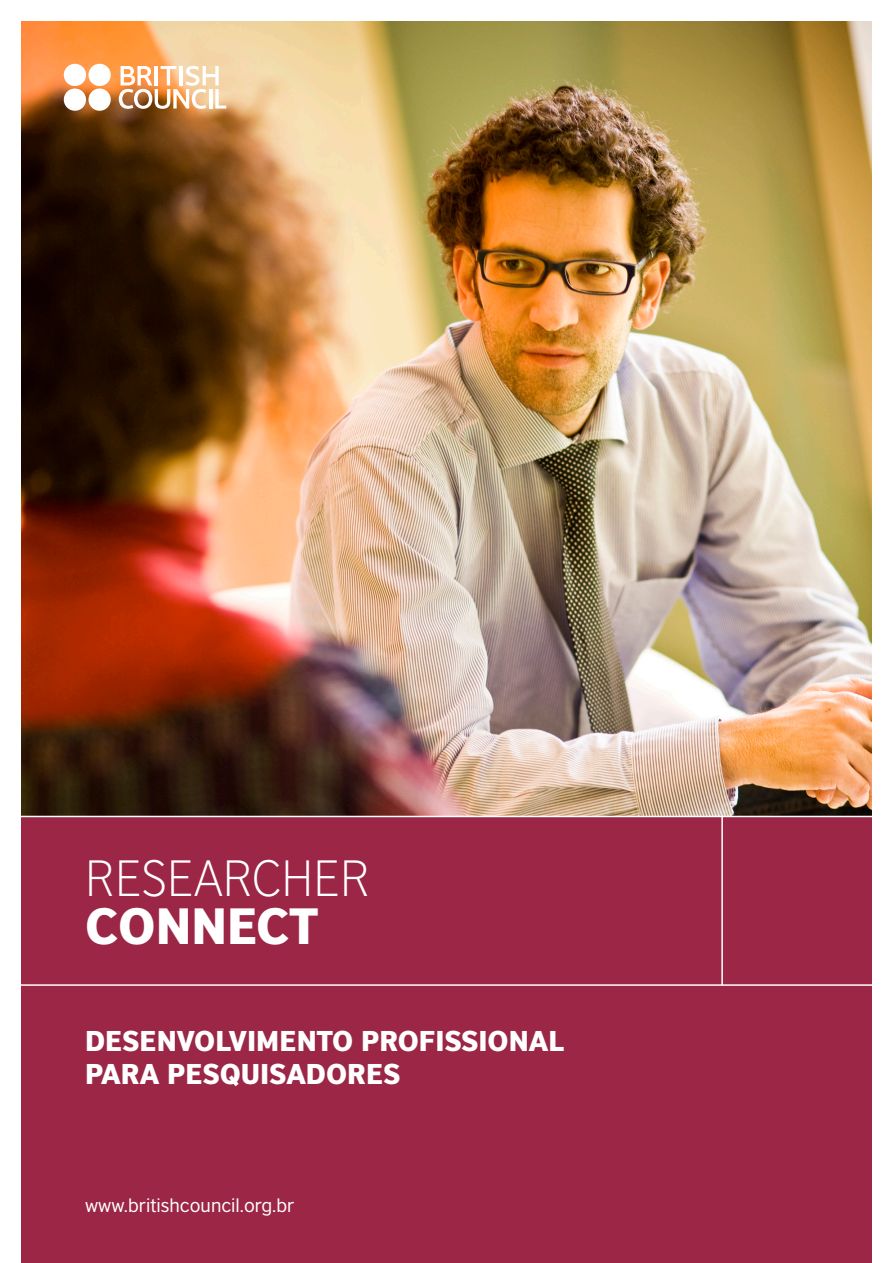
<style>
.page{position:relative;width:893px;height:1263px;background:#fff}
.page>*{position:absolute;margin:0;border:0;box-sizing:border-box;transform-origin:0 0}
.Title_H1_white{font:300 48px/48px "British Council Sans";color:#fff}
.Title_H1_white-2{font:900 27px/32.4px "British Council Sans";color:#fff}
.t1{font:18px "British Council Sans";color:#fff}
.s1{font-weight:900}
</style>
<div class="page">
<img style="left:21px;top:21px;width:851px;height:795px">
<div style="left:21px;top:816px;width:851px;height:447px;background:#9b2646"></div>
<svg style="left:21px;top:816px;width:851px;height:170px"></svg>
<svg style="left:119px;top:66px;width:107px;height:43px"></svg>
<div style="left:88px;top:64px;width:23px;height:22px;background:#fff;border-radius:50%"></div>
<div style="left:64px;top:64px;width:22px;height:22px;background:#fff;border-radius:50%"></div>
<div style="left:88px;top:88px;width:23px;height:23px;background:#fff;border-radius:50%"></div>
<div style="left:64px;top:88px;width:22px;height:23px;background:#fff;border-radius:50%"></div>
<hr style="left:721px;top:816px;width:2px;height:169px;background:#fff">
<p class="Title_H1_white" style="left:85px;top:854px;width:287px">RESEARCHER<br><span class="s1">CONNECT</span></p>
<p class="Title_H1_white-2" style="left:85px;top:1024px;width:480px">DESENVOLVIMENTO PROFISSIONAL<br>PARA PESQUISADORES</p>
<p class="t1" style="left:85px;top:1195px;width:211px">www.britishcouncil.org.br</p>
</div>
